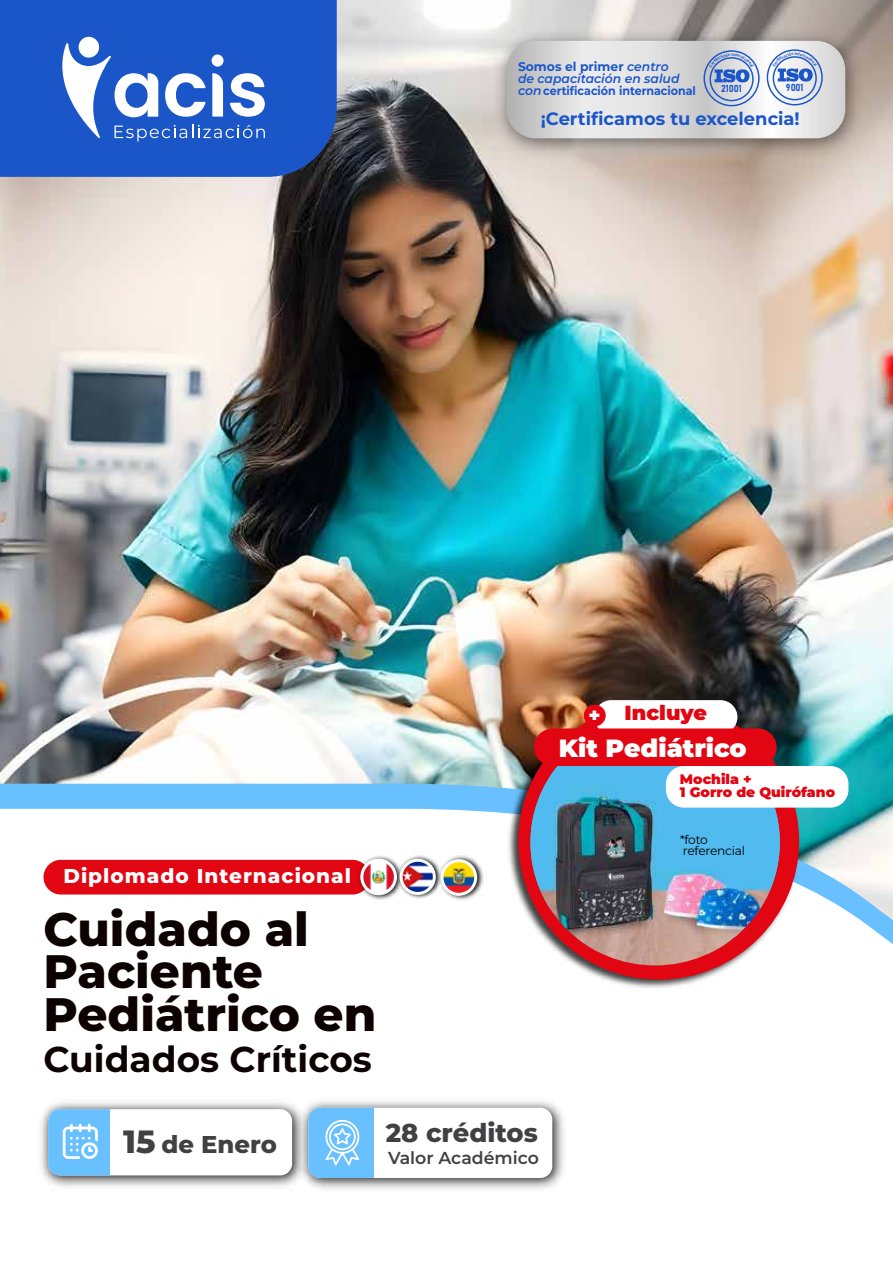
<style>
.page{position:relative;width:893px;height:1263px;background:#fff}
.page>*{position:absolute;margin:0;border:0;box-sizing:border-box;transform-origin:0 0}
.t1{font:800 46.95px/42.8px "Montserrat";color:#0c0201}
.t2{font:700 35.85px "Montserrat";color:#0c0201}
.t3{font:800 25.8px "Montserrat";color:#414042}
.t4{font:900 24.9px "Montserrat";color:#fff}
.t5{font:800 24.3px "Montserrat";color:#414042}
.t6{font:900 20.4px "Montserrat";color:#e20613}
.t7{font:800 20.1px "Montserrat";letter-spacing:.05em;color:#fff}
.t8{font:900 19.2px "Montserrat";color:#fff}
.t9{font:700 17.85px "Montserrat";color:#1b56c9}
.t10{font:600 17.25px "Montserrat";color:#414042}
.t11{font:900 13.8px/12.3px "Montserrat";color:#e20613}
.t12{font:italic 600 12.45px/12px "Montserrat";color:#1b56c9}
.t13{font:12.3px/11.2px "Montserrat";letter-spacing:-.02em;color:#000}
.t14{font:700 12px "Montserrat";color:#1b56c9;scale:.93 1}
.t15{font:10.05px "Bahnschrift";color:#1b56c9;scale:.91 1}
.s1{font-weight:700;font-style:normal}
.s2{font-weight:600;font-style:italic;font-size:12.45px}
.s3{font-size:32.1px}
</style>
<div class="page">
<img style="left:0;top:0;width:893px;height:784px">
<svg style="left:0;top:784px;width:893px;height:25px;background:#62bef7"></svg>
<svg style="left:43px;top:809px;width:850px;height:135px"></svg>
<img style="left:485px;top:21px;width:384px;height:143px">
<div style="left:0;top:0;width:337px;height:177px;background:#1b56c9"></div>
<svg style="left:56px;top:37px;width:209px;height:105px"></svg>
<img style="left:505px;top:698px;width:298px;height:290px">
<div style="left:518px;top:702px;width:281px;height:278px;border:22px solid #e20613;border-radius:50%"></div>
<img style="left:530px;top:951px;width:250px;height:14px">
<svg style="left:565px;top:719px;width:180px;height:9px"></svg>
<img style="left:530px;top:749px;width:250px;height:202px">
<div style="left:594px;top:700px;width:143px;height:34px;background:#fff;border-radius:17px"></div>
<div style="left:534px;top:728px;width:243px;height:38px;background:#e20613;border-radius:19px"></div>
<div style="left:666px;top:766px;width:182px;height:42px;background:#fff;border-radius:18px"></div>
<div style="left:584px;top:705px;width:22px;height:21px;background:#e20613;border-radius:50%"></div>
<img style="left:310px;top:1101px;width:254px;height:88px">
<div style="left:308px;top:1108px;width:244px;height:70px;background:#fff;border-radius:12px"></div>
<div style="left:308px;top:1108px;width:66px;height:70px;background:#69c0ff"></div>
<svg style="left:325px;top:1120px;width:35px;height:45px"></svg>
<img style="left:41px;top:1102px;width:269px;height:86px">
<div style="left:48px;top:1109px;width:244px;height:66px;background:#fff;border-radius:12px"></div>
<div style="left:48px;top:1109px;width:62px;height:66px;background:#69c0ff"></div>
<svg style="left:63px;top:1124px;width:35px;height:35px"></svg>
<div style="left:44px;top:860px;width:326px;height:34px;background:#e20613;border-radius:17px"></div>
<img style="left:356px;top:852px;width:50px;height:50px">
<svg style="left:360px;top:858px;width:37px;height:37px"></svg>
<img style="left:363px;top:862px;width:31px;height:30px;border-radius:15px">
<img style="left:396px;top:853px;width:40px;height:48px">
<svg style="left:400px;top:859px;width:36px;height:36px"></svg>
<img style="left:403px;top:862px;width:30px;height:30px;border-radius:15px">
<img style="left:436px;top:853px;width:50px;height:49px">
<svg style="left:440px;top:859px;width:37px;height:37px"></svg>
<img style="left:443px;top:862px;width:31px;height:31px;border-radius:15px">
<svg style="left:506px;top:41px;width:339px;height:97px;background:#d3d6db"></svg>
<p class="t12" style="left:518px;top:60px;width:163px"><span class="s1">Somos el primer</span> centro de capacitación en salud</p>
<p class="t14" style="left:518px;top:82px;width:193px"><span class="s2">con</span>certificación internacional</p>
<h3 class="t9" style="left:541px;top:106px;width:261px">¡Certificamos tu excelencia!</h3>
<p class="t15" style="left:721px;top:81px;width:24px">21001</p>
<p class="t15" style="left:786px;top:80px;width:21px">9001</p>
<h3 class="t7" style="left:63px;top:861px;width:289px">Diplomado Internacional</h3>
<h1 class="t1" style="left:44px;top:905px;width:334px">Cuidado al<br>Paciente<br>Pediátrico en</h1>
<h2 class="t2" style="left:44px;top:1034px;width:330px">Cuidados Críticos</h2>
<h3 class="t5" style="left:123px;top:1126px;width:155px"><span class="s3">15</span> de Enero</h3>
<h3 class="t3" style="left:386px;top:1114px;width:153px">28 créditos</h3>
<h3 class="t10" style="left:388px;top:1146px;width:152px">Valor Académico</h3>
<h3 class="t8" style="left:589px;top:701px;width:14px">+</h3>
<h3 class="t6" style="left:625px;top:698px;width:84px">Incluye</h3>
<h3 class="t4" style="left:559px;top:730px;width:189px">Kit Pediátrico</h3>
<p class="t11" style="left:680px;top:772px;width:157px">Mochila +<br>1 Gorro de Quirófano</p>
<p class="t13" style="left:680px;top:833px;width:67px">*foto referencial</p>
</div>
